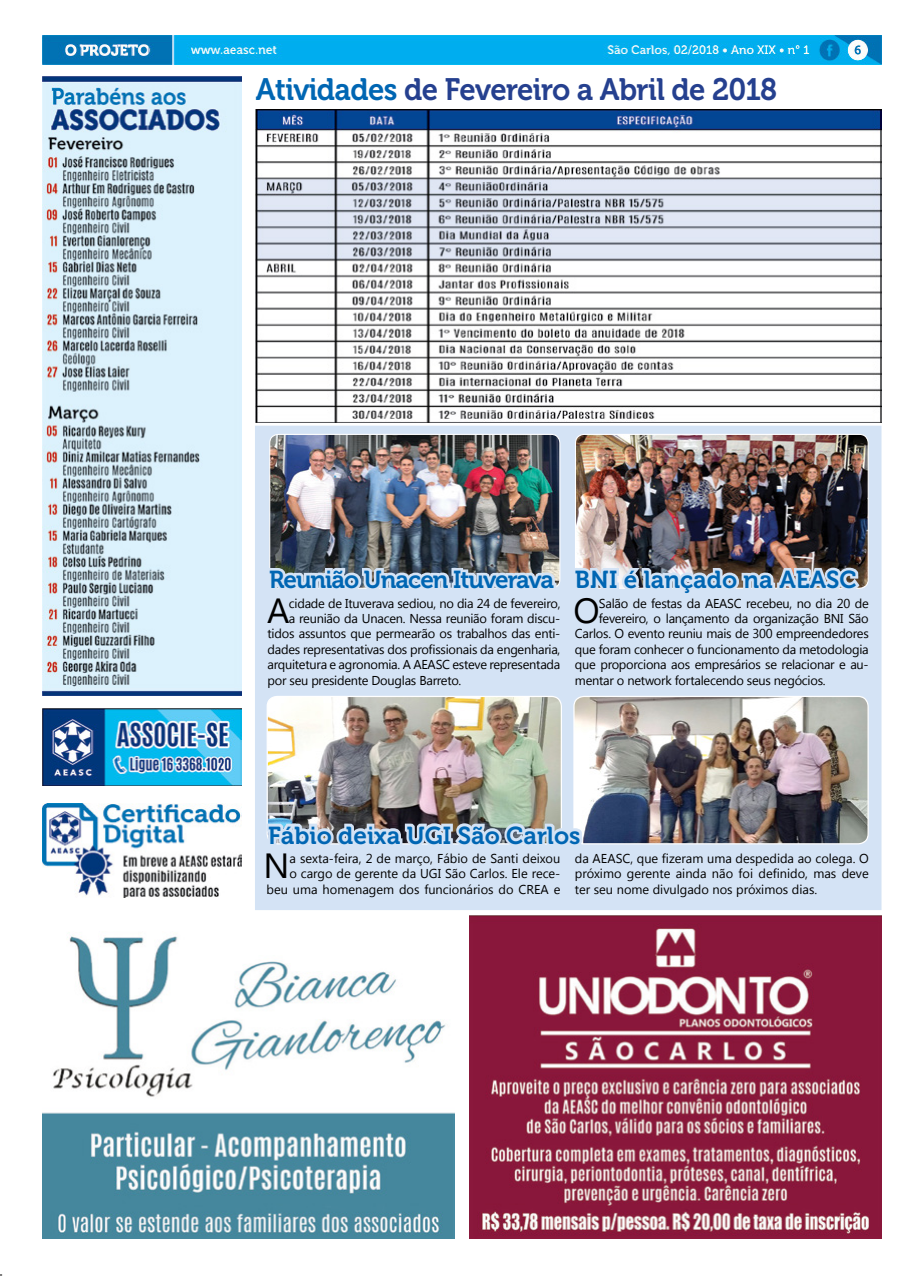
<style>
.page{position:relative;width:918px;height:1276px;background:#fff}
.page>*{position:absolute;margin:0;border:0;box-sizing:border-box;transform-origin:0 0}
.t1{font:34.9px "Segoe UI";color:#000}
.t2{font:30.9px "Museo 700";letter-spacing:-.02em;color:#25408f;scale:.95 1}
.t3{font:24.4px "Museo 700";color:#0066b3}
.t4{font:24.4px "Museo 700";letter-spacing:-.04em;color:#0066b3}
.t5{font:12.9px/15.4px "Segoe UI";letter-spacing:-.02em;color:#000;text-align:justify}
.t6{font:12.9px/15.4px "Segoe UI";color:#000;text-align:right}
.s1{color:#0066b3}
</style>
<div class="page">
<img style="left:42px;top:36px;width:839px;height:29px">
<img style="left:42px;top:708px;width:199px;height:77px">
<img style="left:43px;top:77px;width:198px;height:619px">
<img style="left:42px;top:935px;width:412px;height:303px">
<img style="left:469px;top:915px;width:412px;height:323px">
<img style="left:42px;top:804px;width:199px;height:93px">
<div style="left:255px;top:426px;width:626px;height:484px;background:#d4e3f5"></div>
<img style="left:264px;top:696px;width:604px;height:172px">
<img style="left:265px;top:434px;width:295px;height:178px">
<img style="left:570px;top:434px;width:298px;height:194px">
<img style="left:256px;top:109px;width:625px;height:313px">
<h2 class="t2" style="left:256px;top:72px;width:550px"><span class="s1">Atividades</span> de Fevereiro a Abril de 2018</h2>
<h3 class="t4" style="left:269px;top:566px;width:286px">Reunião Unacen Ituverava</h3>
<h3 class="t3" style="left:574px;top:566px;width:283px">BNI é lançado na AEASC</h3>
<h1 class="t1" style="left:267px;top:586px;width:24px">A</h1>
<p class="t5" style="left:289px;top:595px;width:273px">cidade de Ituverava sediou, no dia 24 de fevereiro,</p>
<p class="t5" style="left:289px;top:610px;width:273px">a reunião da Unacen. Nessa reunião foram discu-</p>
<p class="t5" style="left:267px;top:625px;width:294px">tidos assuntos que permearão os trabalhos das enti-</p>
<p class="t5" style="left:267px;top:641px;width:294px">dades representativas dos profissionais da engenharia,</p>
<p class="t5" style="left:267px;top:656px;width:294px">arquitetura e agronomia. A AEASC esteve representada</p>
<p class="t5" style="left:267px;top:672px;width:195px">por seu presidente Douglas Barreto.</p>
<h1 class="t1" style="left:573px;top:586px;width:28px">O</h1>
<p class="t5" style="left:598px;top:595px;width:271px">Salão de festas da AEASC recebeu, no dia 20 de</p>
<p class="t5" style="left:598px;top:610px;width:271px">fevereiro, o lançamento da organização BNI São</p>
<p class="t5" style="left:574px;top:625px;width:295px">Carlos. O evento reuniu mais de 300 empreendedores</p>
<p class="t5" style="left:574px;top:641px;width:295px">que foram conhecer o funcionamento da metodologia</p>
<p class="t5" style="left:574px;top:656px;width:295px">que proporciona aos empresários se relacionar e au-</p>
<p class="t5" style="left:574px;top:672px;width:252px">mentar o network fortalecendo seus negócios.</p>
<h3 class="t3" style="left:268px;top:821px;width:314px">Fábio deixa UGI São Carlos</h3>
<p class="t6" style="left:266px;top:850px;width:295px">a sexta-feira, 2 de março, Fábio de Santi deixou<br>o cargo de gerente da UGI São Carlos. Ele rece&shy;beu uma homenagem dos funcionários do CREA e</p>
<p class="t5" style="left:574px;top:850px;width:295px">da AEASC, que fizeram uma despedida ao colega. O próximo gerente ainda não foi definido, mas deve ter seu nome divulgado nos próximos dias.</p>
<h1 class="t1" style="left:263px;top:841px;width:27px">N</h1>
</div>
